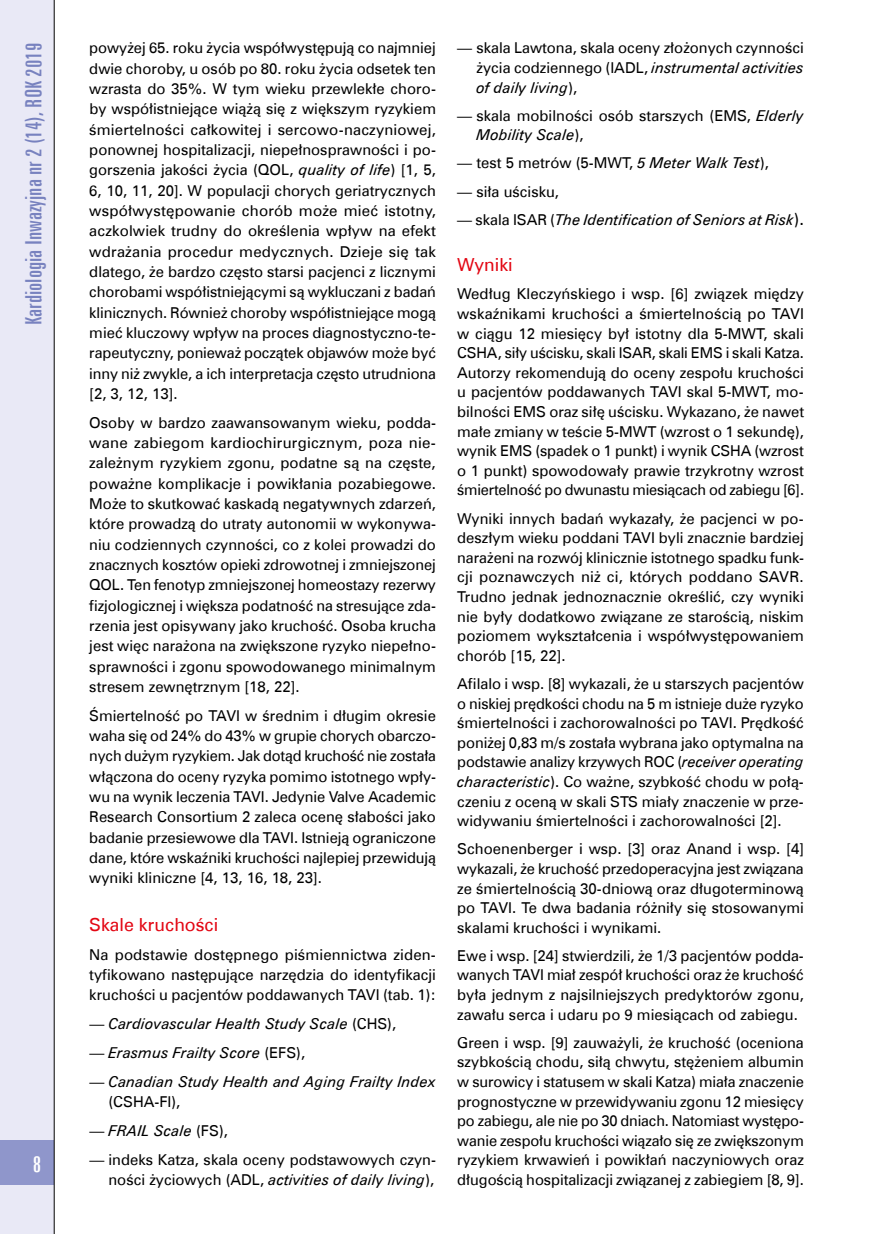
<style>
.page{position:relative;width:872px;height:1234px;background:#fff}
.page>*{position:absolute;margin:0;border:0;box-sizing:border-box;transform-origin:0 0}
.t1{font:22.5px "Zurich X Cn EU";color:#7882bf;scale:1.07 1}
.t2{font:22.5px "Zurich X Cn EU";color:#fff;scale:1.07 1}
.t3{font:18px "Zurich EU";color:#e30613}
.t4{font:15px/20.2px "Zurich EU";color:#000;text-align:justify}
.t5{font:italic 15px/20.2px "Zurich EU";color:#000}
.s1{font-style:italic}
.s2{font-style:normal}
.s3{font-style:normal;font-size:16.5px}
</style>
<div class="page">
<div style="left:0;top:0;width:54px;height:1233px;background:#e9e9f6"></div>
<div style="left:0;top:1140px;width:54px;height:44px;background:#8f96cb"></div>
<hr style="left:54px;top:0;width:1px;height:1233px;background:#000">
<h1 class="t1" style="left:20px;top:325px;width:265px;rotate:-90deg">Kardiologia Inwazyjna nr 2 (14), ROK 2019</h1>
<p class="t4" style="left:89px;top:38px;width:348px">powyżej 65. roku życia współwystępują co najmniej dwie choroby, u osób po 80. roku życia odsetek ten wzrasta do 35%. W tym wieku przewlekłe choro&shy;by współistniejące wiążą się z większym ryzykiem śmiertelności całkowitej i sercowo-naczyniowej, ponownej hospitalizacji, niepełnosprawności i po&shy;gorszenia jakości życia (QOL, <span class="s1">quality of life</span>) [1, 5, 6, 10, 11, 20]. W populacji chorych geriatrycznych współwystępowanie chorób może mieć istotny, aczkolwiek trudny do określenia wpływ na efekt wdrażania procedur medycznych. Dzieje się tak dlatego, że bardzo często starsi pacjenci z licznymi chorobami współistniejącymi są wykluczani z badań klinicznych. Również choroby współistniejące mogą mieć kluczowy wpływ na proces diagnostyczno-te&shy;rapeutyczny, ponieważ początek objawów może być inny niż zwykle, a ich interpretacja często utrudniona [2, 3, 12, 13].</p>
<p class="t4" style="left:89px;top:412px;width:348px">Osoby w bardzo zaawansowanym wieku, podda&shy;wane zabiegom kardiochirurgicznym, poza nie&shy;zależnym ryzykiem zgonu, podatne są na częste, poważne komplikacje i powikłania pozabiegowe.<br>Może to skutkować kaskadą negatywnych zdarzeń, które prowadzą do utraty autonomii w wykonywa&shy;niu codziennych czynności, co z kolei prowadzi do znacznych kosztów opieki zdrowotnej i zmniejszonej QOL. Ten fenotyp zmniejszonej homeostazy rezerwy fizjologicznej i większa podatność na stresujące zda&shy;rzenia jest opisywany jako kruchość. Osoba krucha jest więc narażona na zwiększone ryzyko niepełno&shy;sprawności i zgonu spowodowanego minimalnym stresem zewnętrznym [18, 22].</p>
<p class="t4" style="left:89px;top:705px;width:348px">Śmiertelność po TAVI w średnim i długim okresie waha się od 24% do 43% w grupie chorych obarczo&shy;nych dużym ryzykiem. Jak dotąd kruchość nie została włączona do oceny ryzyka pomimo istotnego wpły&shy;wu na wynik leczenia TAVI. Jedynie Valve Academic Research Consortium 2 zaleca ocenę słabości jako badanie przesiewowe dla TAVI. Istnieją ograniczone dane, które wskaźniki kruchości najlepiej przewidują wyniki kliniczne [4, 13, 16, 18, 23].</p>
<p class="t3" style="left:89px;top:913px;width:131px">Skale kruchości</p>
<p class="t4" style="left:89px;top:943px;width:348px">Na podstawie dostępnego piśmiennictwa ziden&shy;tyfikowano następujące narzędzia do identyfikacji kruchości u pacjentów poddawanych TAVI (tab. 1):</p>
<p class="t5" style="left:89px;top:1013px;width:308px"><span class="s2">—</span> Cardiovascular Health Study Scale <span class="s2">(CHS),</span></p>
<p class="t5" style="left:89px;top:1041px;width:217px"><span class="s2">—</span> Erasmus Frailty Score <span class="s2">(EFS),</span></p>
<p class="t5" style="left:108px;top:1070px;width:329px;text-indent:-19px"><span class="s2">—</span> Canadian Study Health and Aging Frailty Index <span class="s2">(CSHA-FI),</span></p>
<p class="t5" style="left:89px;top:1119px;width:140px"><span class="s2">—</span> FRAIL Scale <span class="s2">(FS),</span></p>
<p class="t4" style="left:89px;top:1148px;width:348px;text-align:right">— indeks Katza, skala oceny podstawowych czyn&shy;ności życiowych (ADL, <span class="s1">activities of daily living</span>),</p>
<h1 class="t2" style="left:33px;top:1150px;width:9px">8</h1>
<p class="t4" style="left:476px;top:38px;width:329px;line-height:19.6px;text-indent:-19px">— skala Lawtona, skala oceny złożonych czynności życia codziennego (IADL, <span class="s1">instrumental activities of daily living</span>),</p>
<p class="t4" style="left:476px;top:105px;width:329px;line-height:19.6px;text-indent:-19px">— skala mobilności osób starszych (EMS, <span class="s1">Elderly<br>Mobility Scale</span>),</p>
<p class="t4" style="left:457px;top:153px;width:313px">— test 5 metrów (5-MWT, <span class="s1">5 Meter Walk Test</span>),</p>
<p class="t4" style="left:457px;top:181px;width:103px">— siła uścisku,</p>
<p class="t5" style="left:457px;top:209px;width:348px"><span class="s2">— skala ISAR (</span>The Identification of Seniors at Risk<span class="s3">).</span></p>
<p class="t3" style="left:457px;top:254px;width:57px">Wyniki</p>
<p class="t4" style="left:457px;top:284px;width:348px;line-height:19.6px">Według Kleczyńskiego i wsp. [6] związek między wskaźnikami kruchości a śmiertelnością po TAVI w ciągu 12 miesięcy był istotny dla 5-MWT, skali CSHA, siły uścisku, skali ISAR, skali EMS i skali Katza.<br>Autorzy rekomendują do oceny zespołu kruchości u pacjentów poddawanych TAVI skal 5-MWT, mo&shy;bilności EMS oraz siłę uścisku. Wykazano, że nawet małe zmiany w teście 5-MWT (wzrost o 1 sekundę), wynik EMS (spadek o 1 punkt) i wynik CSHA (wzrost o 1 punkt) spowodowały prawie trzykrotny wzrost śmiertelność po dwunastu miesiącach od zabiegu [6].</p>
<p class="t4" style="left:457px;top:508px;width:348px;line-height:19.6px">Wyniki innych badań wykazały, że pacjenci w po&shy;deszłym wieku poddani TAVI byli znacznie bardziej narażeni na rozwój klinicznie istotnego spadku funk&shy;cji poznawczych niż ci, których poddano SAVR.<br>Trudno jednak jednoznacznie określić, czy wyniki nie były dodatkowo związane ze starością, niskim poziomem wykształcenia i współwystępowaniem chorób [15, 22].</p>
<p class="t4" style="left:457px;top:673px;width:348px;line-height:19.6px">Afilalo i wsp. [8] wykazali, że u starszych pacjentów o niskiej prędkości chodu na 5 m istnieje duże ryzyko śmiertelności i zachorowalności po TAVI. Prędkość poniżej 0,83 m/s została wybrana jako optymalna na podstawie analizy krzywych ROC (<span class="s1">receiver operating characteristic</span>). Co ważne, szybkość chodu w połą&shy;czeniu z oceną w skali STS miały znaczenie w prze&shy;widywaniu śmiertelności i zachorowalności [2].</p>
<p class="t4" style="left:457px;top:838px;width:348px;line-height:19.6px">Schoenenberger i wsp. [3] oraz Anand i wsp. [4] wykazali, że kruchość przedoperacyjna jest związana ze śmiertelnością 30-dniową oraz długoterminową po TAVI. Te dwa badania różniły się stosowanymi skalami kruchości i wynikami.</p>
<p class="t4" style="left:457px;top:945px;width:348px;line-height:19.6px">Ewe i wsp. [24] stwierdzili, że 1/3 pacjentów podda&shy;wanych TAVI miał zespół kruchości oraz że kruchość była jednym z najsilniejszych predyktorów zgonu, zawału serca i udaru po 9 miesiącach od zabiegu.</p>
<p class="t4" style="left:457px;top:1032px;width:348px;line-height:19.6px">Green i wsp. [9] zauważyli, że kruchość (oceniona szybkością chodu, siłą chwytu, stężeniem albumin w surowicy i statusem w skali Katza) miała znaczenie prognostyczne w przewidywaniu zgonu 12 miesięcy po zabiegu, ale nie po 30 dniach. Natomiast występo&shy;wanie zespołu kruchości wiązało się ze zwiększonym ryzykiem krwawień i powikłań naczyniowych oraz długością hospitalizacji związanej z zabiegiem [8, 9].</p>
</div>
